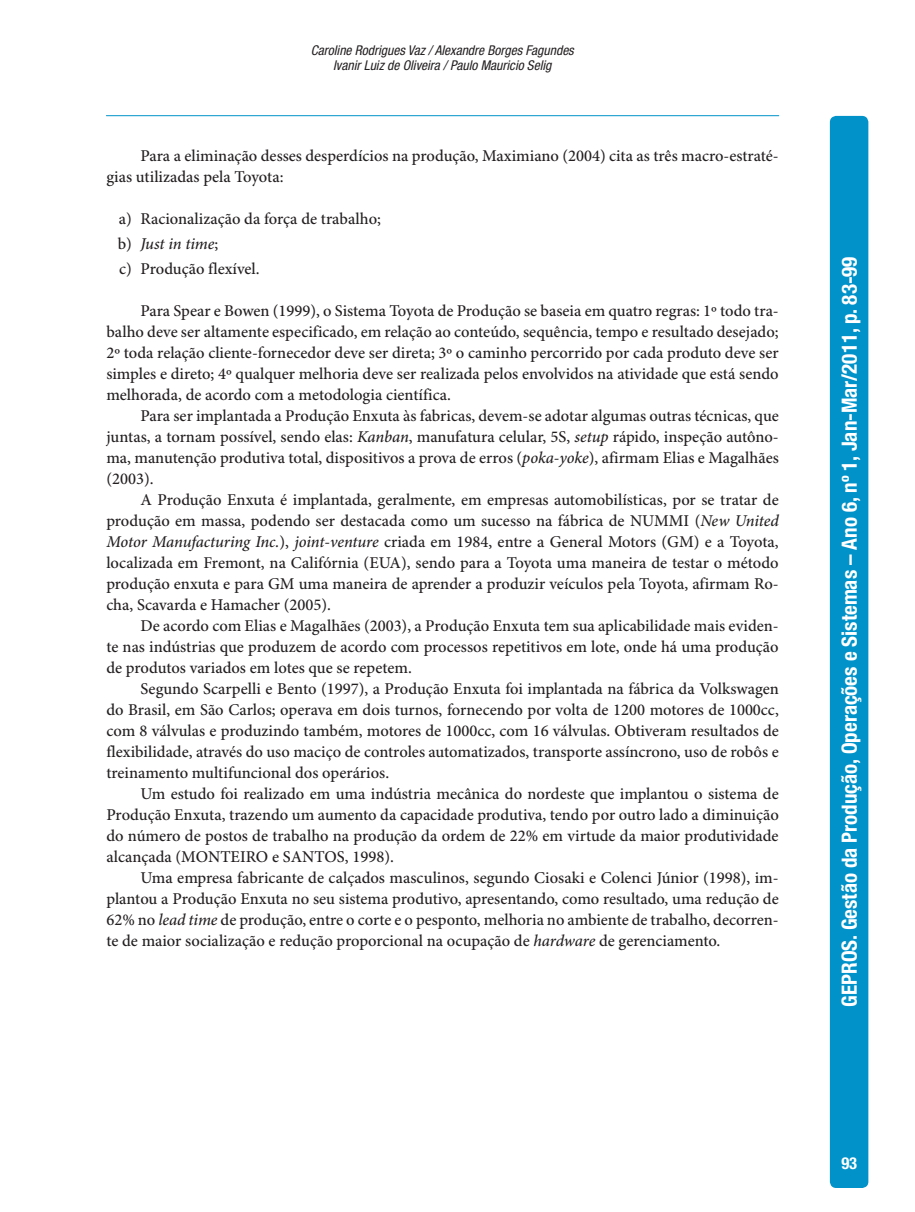
<style>
.page{position:relative;width:915px;height:1212px;background:#fff}
.page>*{position:absolute;margin:0;border:0;box-sizing:border-box;transform-origin:0 0}
.t1{font:700 condensed 21px "Helvetica Neue LT Std";color:#fff}
.t2{font:500 16.5px/21px "Minion Pro";color:#231f20;text-align:justify}
.t3{font:700 condensed 16.5px "Helvetica Neue LT Std";color:#fff}
.t4{font:italic condensed 13.5px/15px "Helvetica Neue LT Std";color:#231f20;text-align:center}
.s1{font-style:italic}
</style>
<div class="page">
<div style="left:829px;top:116px;width:39px;height:1072px;background:#0092c8"></div>
<hr style="left:106px;top:115px;width:672px;height:1px;background:#0092c8">
<p class="t4" style="left:311px;top:43px;width:264px">Caroline Rodrigues Vaz / Alexandre Borges Fagundes<br>Ivanir Luiz de Oliveira / Paulo Mauricio Selig</p>
<p class="t2" style="left:106px;top:146px;width:673px;text-indent:34px">Para a eliminação desses desperdícios na produção, Maximiano (2004) cita as três macro-estraté&shy;gias utilizadas pela Toyota:</p>
<p class="t2" style="left:118px;top:207px;width:265px;line-height:25.2px;text-align:left">a) Racionalização da força de trabalho; b) <span class="s1">Just in time</span>;<br>c) Produção flexível.</p>
<p class="t2" style="left:106px;top:301px;width:673px;text-indent:34px">Para Spear e Bowen (1999), o Sistema Toyota de Produção se baseia em quatro regras: 1º todo tra&shy;balho deve ser altamente especificado, em relação ao conteúdo, sequência, tempo e resultado desejado; 2º toda relação cliente-fornecedor deve ser direta; 3º o caminho percorrido por cada produto deve ser simples e direto; 4º qualquer melhoria deve ser realizada pelos envolvidos na atividade que está sendo melhorada, de acordo com a metodologia científica.</p>
<p class="t2" style="left:106px;top:406px;width:673px;text-indent:34px">Para ser implantada a Produção Enxuta às fabricas, devem-se adotar algumas outras técnicas, que juntas, a tornam possível, sendo elas: <span class="s1">Kanban</span>, manufatura celular, 5S, <span class="s1">setup</span> rápido, inspeção autôno&shy;ma, manutenção produtiva total, dispositivos a prova de erros (<span class="s1">poka-yoke</span>), afirmam Elias e Magalhães (2003).</p>
<p class="t2" style="left:106px;top:490px;width:673px;text-indent:34px">A Produção Enxuta é implantada, geralmente, em empresas automobilísticas, por se tratar de produção em massa, podendo ser destacada como um sucesso na fábrica de NUMMI (<span class="s1">New United Motor Manufacturing Inc.</span>), <span class="s1">joint-venture</span> criada em 1984, entre a General Motors (GM) e a Toyota, localizada em Fremont, na Califórnia (EUA), sendo para a Toyota uma maneira de testar o método produção enxuta e para GM uma maneira de aprender a produzir veículos pela Toyota, afirmam Ro&shy;cha, Scavarda e Hamacher (2005).</p>
<p class="t2" style="left:106px;top:616px;width:673px;text-indent:34px">De acordo com Elias e Magalhães (2003), a Produção Enxuta tem sua aplicabilidade mais eviden&shy;te nas indústrias que produzem de acordo com processos repetitivos em lote, onde há uma produção de produtos variados em lotes que se repetem.</p>
<p class="t2" style="left:106px;top:679px;width:673px;text-indent:34px">Segundo Scarpelli e Bento (1997), a Produção Enxuta foi implantada na fábrica da Volkswagen do Brasil, em São Carlos; operava em dois turnos, fornecendo por volta de 1200 motores de 1000cc, com 8 válvulas e produzindo também, motores de 1000cc, com 16 válvulas. Obtiveram resultados de flexibilidade, através do uso maciço de controles automatizados, transporte assíncrono, uso de robôs e treinamento multifuncional dos operários.</p>
<p class="t2" style="left:106px;top:784px;width:673px;text-indent:34px">Um estudo foi realizado em uma indústria mecânica do nordeste que implantou o sistema de Produção Enxuta, trazendo um aumento da capacidade produtiva, tendo por outro lado a diminuição do número de postos de trabalho na produção da ordem de 22% em virtude da maior produtividade alcançada (MONTEIRO e SANTOS, 1998).</p>
<p class="t2" style="left:106px;top:868px;width:673px;text-indent:34px">Uma empresa fabricante de calçados masculinos, segundo Ciosaki e Colenci Júnior (1998), im&shy;plantou a Produção Enxuta no seu sistema produtivo, apresentando, como resultado, uma redução de 62% no <span class="s1">lead time</span> de produção, entre o corte e o pesponto, melhoria no ambiente de trabalho, decorren&shy;te de maior socialização e redução proporcional na ocupação de <span class="s1">hardware</span> de gerenciamento.</p>
<p class="t1" style="left:836px;top:1006px;width:752px;rotate:-90deg">GEPROS. Gestão da Produção, Operações e Sistemas – Ano 6, nº 1, Jan-Mar/2011, p. 83-99</p>
<p class="t3" style="left:841px;top:1153px;width:17px">93</p>
</div>
